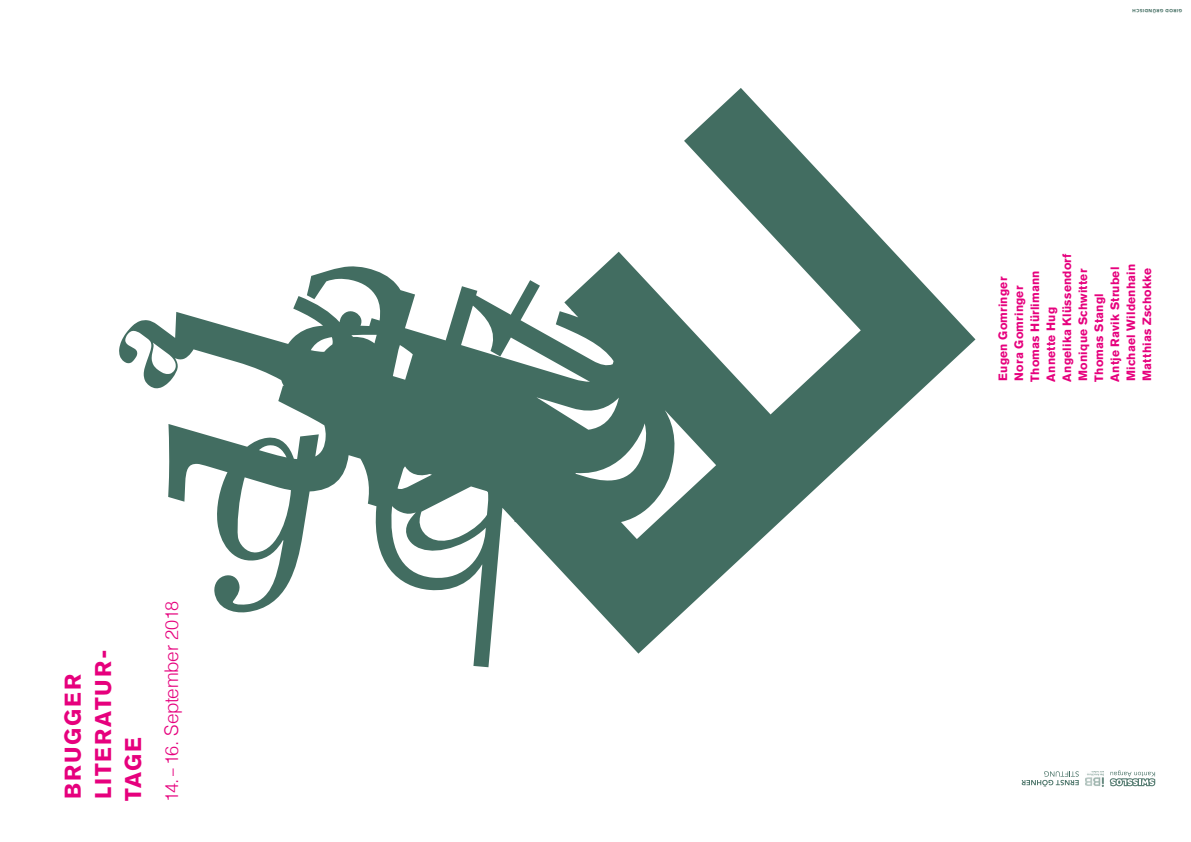
<style>
.page{position:relative;width:1191px;height:842px;background:#fff}
.page>*{position:absolute;margin:0;border:0;box-sizing:border-box;transform-origin:0 0}
.t1{font:700 22.6px/30.2px "Akzidenz Grotesk BQ";letter-spacing:.08em;color:#e6007d}
.t2{font:300 18.9px "Helvetica";letter-spacing:-.015em;color:#e6007d}
.t3{font:700 12px/16px "Akzidenz Grotesk BQ";letter-spacing:.015em;color:#e6007d}
.t4{font:900 4.5px "Avenir";letter-spacing:.095em;color:#426d61}
.s1{font-size:18.1px}
</style>
<div class="page">
<svg style="left:119px;top:88px;width:856px;height:579px"></svg>
<img style="left:1085px;top:771px;width:18px;height:15px">
<svg style="left:1109px;top:770px;width:46px;height:16px"></svg>
<svg style="left:1021px;top:771px;width:57px;height:15px"></svg>
<h1 class="t1" style="left:58px;top:801px;width:153px;rotate:-90deg">BRUGGER<br>LITERATUR-<br>TAGE</h1>
<h2 class="t2" style="left:155px;top:802px;width:203px;rotate:-90deg"><span class="s1">14</span>. – <span class="s1">16</span>. September <span class="s1">2018</span></h2>
<p class="t4" style="left:1182px;top:14px;width:51px;rotate:-180deg">GIROD GRÜNDISCH</p>
<p class="t3" style="left:995px;top:382px;width:130px;rotate:-90deg">Eugen Gomringer<br>Nora Gomringer<br>Thomas Hürlimann<br>Annette Hug<br>Angelika Klüssendorf<br>Monique Schwitter<br>Thomas Stangl<br>Antje Ravik Strubel<br>Michael Wildenhain<br>Matthias Zschokke</p>
</div>
